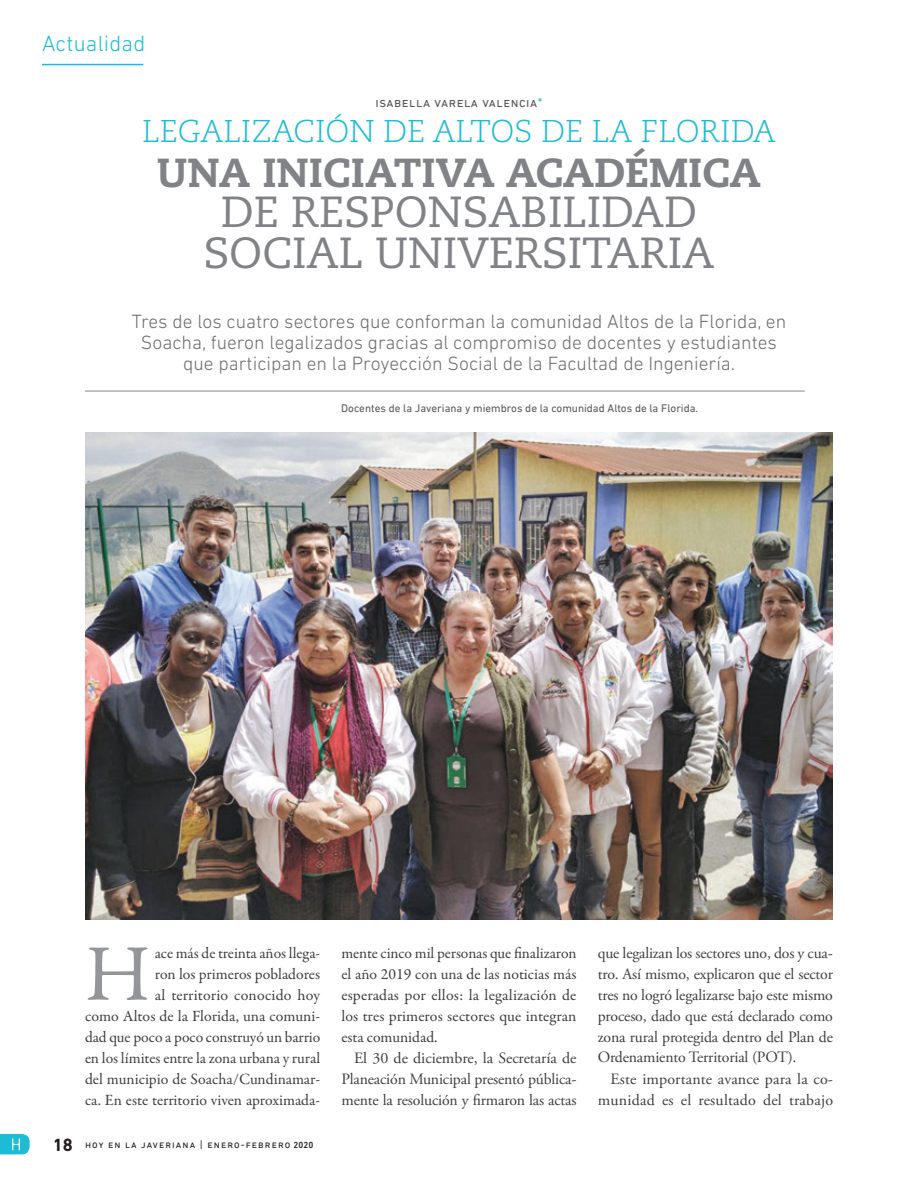
<style>
.page{position:relative;width:918px;height:1188px;background:#fff}
.page>*{position:absolute;margin:0;border:0;box-sizing:border-box;transform-origin:0 0}
.t1{font:80.55px "Garamond Premr Pro";color:#939598}
.t2{font:43.5px/40.5px "Caecilia LT Std";color:#808285;text-align:center}
.t3{font:800 40.5px "Caecilia LT Std";color:#808285}
.t4{font:300 31.5px "Caecilia LT Std";color:#1cbcd4}
.t5{font:300 22.5px "DIN Next LT Pro";letter-spacing:.01em;color:#1cbcd4}
.t6{font:300 19.5px/21px "DIN Next LT Pro";color:#6c6d70;text-align:center}
.t7{font:700 18px "DIN Next LT Pro";color:#231f20}
.t8{font:15.75px/21px "Garamond Premr Pro";color:#3e3e3f;text-align:right}
.t9{font:15.75px/21px "Adobe Garamond Pro";letter-spacing:-.01em;color:#3e3e3f;text-align:justify}
.t10{font:15.75px/21px "Adobe Garamond Pro";letter-spacing:.015em;color:#3e3e3f;text-align:right}
.t11{font:13.5px "DIN Next LT Pro";letter-spacing:.04em;color:#57585a}
.t12{font:11.25px "DIN Next LT Pro";color:#57585a}
.t13{font:10.5px "DIN Next LT Pro";letter-spacing:.1em;color:#231f20}
.s1{color:#1cbcd4}
.s2{font-weight:500;font-size:9px}
</style>
<div class="page">
<hr style="left:42px;top:64px;width:101px;height:1px;background:#1cbcd4">
<svg style="left:0;top:1134px;width:30px;height:20px"></svg>
<img style="left:85px;top:433px;width:748px;height:487px">
<hr style="left:85px;top:391px;width:720px;height:1px;background:#939598">
<h3 class="t5" style="left:42px;top:31px;width:105px">Actualidad</h3>
<p class="t11" style="left:375px;top:94px;width:169px">isabella varela valencia<span class="s1">*</span></p>
<h3 class="t4" style="left:142px;top:113px;width:635px">LEGALIZACIÓN DE ALTOS DE LA FLORIDA</h3>
<h3 class="t3" style="left:157px;top:147px;width:606px">UNA INICIATIVA ACADÉMICA</h3>
<h2 class="t2" style="left:203px;top:193px;width:512px">DE RESPONSABILIDAD<br>SOCIAL UNIVERSITARIA</h2>
<p class="t6" style="left:132px;top:310px;width:656px">Tres de los cuatro sectores que conforman la comunidad Altos de la Florida, en<br>Soacha, fueron legalizados gracias al compromiso de docentes y estudiantes que participan en la Proyección Social de la Facultad de Ingeniería.</p>
<p class="t12" style="left:341px;top:401px;width:358px">Docentes de la Javeriana y miembros de la comunidad Altos de la Florida.</p>
<p class="t7" style="left:53px;top:1134px;width:22px">18</p>
<p class="t8" style="left:85px;top:942px;width:237px">ace más de treinta años llega-<br>ron los primeros pobladores<br>al territorio conocido hoy<br>como Altos de la Florida, una comuni&shy;dad que poco a poco construyó un barrio en los límites entre la zona urbana y rural del municipio de Soacha/Cundinamar&shy;ca. En este territorio viven aproximada-</p>
<h1 class="t1" style="left:85px;top:926px;width:67px">H</h1>
<p class="t13" style="left:85px;top:1139px;width:230px">hoy en la javeriana | enero-febrero <span class="s2">2020</span></p>
<p class="t8" style="left:341px;top:942px;width:237px;text-align:justify">mente cinco mil personas que finalizaron el año 2019 con una de las noticias más esperadas por ellos: la legalización de los tres primeros sectores que integran esta comunidad.</p>
<p class="t9" style="left:341px;top:1048px;width:237px;text-indent:13px">El 30 de diciembre, la Secretaría de Planeación Municipal presentó pública&shy;mente la resolución y firmaron las actas</p>
<p class="t9" style="left:598px;top:943px;width:237px">que legalizan los sectores uno, dos y cua&shy;tro. Así mismo, explicaron que el sector tres no logró legalizarse bajo este mismo proceso, dado que está declarado como zona rural protegida dentro del Plan de Ordenamiento Territorial (POT).</p>
<p class="t10" style="left:598px;top:1069px;width:237px">Este importante avance para la co&shy;munidad es el resultado del trabajo</p>
</div>
